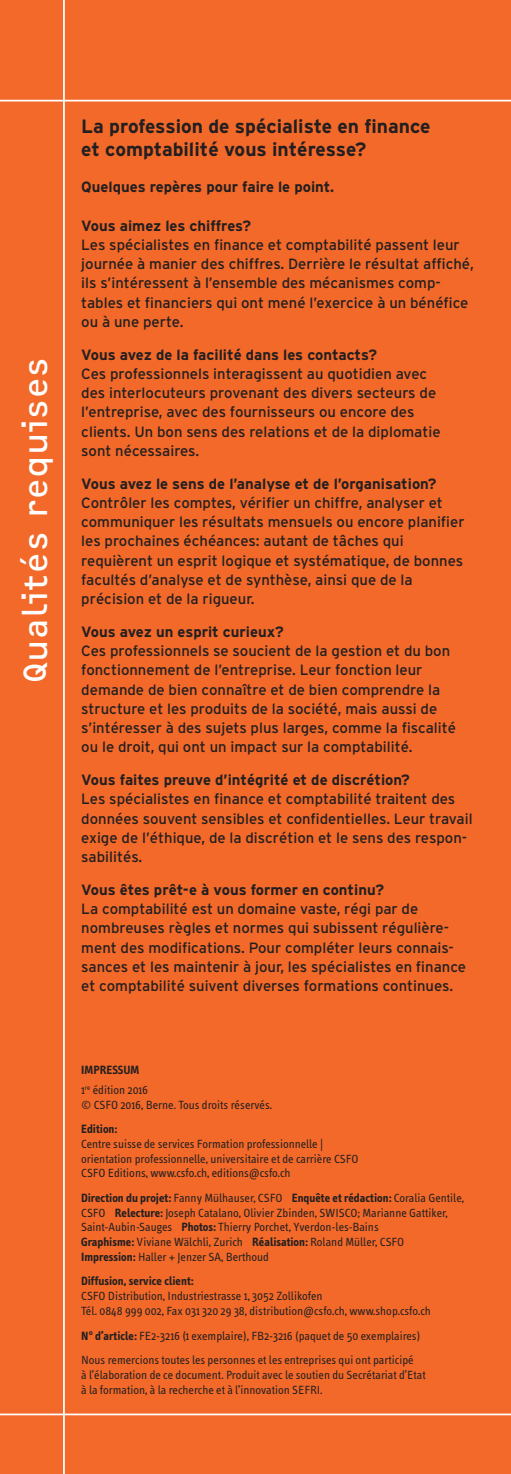
<style>
.page{position:relative;width:511px;height:1474px;background:#fff}
.page>*{position:absolute;margin:0;border:0;box-sizing:border-box;transform-origin:0 0}
.t1{font:35px "OCRF";color:#fff}
.t2{font:700 19.25px/22.8px "Interstate";color:#231f20}
.t3{font:14.88px/19.2px "Interstate";color:#231f20}
.t4{font:700 14.88px "Interstate";color:#231f20}
.t5{font:12.25px/14.7px "Info Text";color:#231f20}
.t6{font:700 12.25px "Info Text";color:#231f20}
.s1{font-weight:700}
</style>
<div class="page">
<div style="left:0;top:0;width:511px;height:1473px;background:#f26929"></div>
<hr style="left:0;top:100px;width:511px;height:1px;background:#fff">
<hr style="left:63px;top:0;width:2px;height:1473px;background:#fff">
<hr style="left:0;top:1413px;width:511px;height:2px;background:#fff">
<h1 class="t1" style="left:14px;top:684px;width:328px;rotate:-90deg">Qualités requises</h1>
<p class="t2" style="left:81px;top:115px;width:351px">La profession de spécialiste en finance et comptabilité vous intéresse?</p>
<p class="t4" style="left:81px;top:179px;width:254px">Quelques repères pour faire le point.</p>
<p class="t4" style="left:81px;top:217px;width:171px">Vous aimez les chiffres?</p>
<p class="t3" style="left:81px;top:235px;width:394px">Les spécialistes en finance et comptabilité passent leur journée à manier des chiffres. Derrière le résultat affiché, ils s’intéressent à l’ensemble des mécanismes comp&shy;tables et financiers qui ont mené l’exercice à un bénéfice ou à une perte.</p>
<p class="t4" style="left:81px;top:346px;width:297px">Vous avez de la facilité dans les contacts?</p>
<p class="t3" style="left:81px;top:364px;width:361px">Ces professionnels interagissent au quotidien avec des interlocuteurs provenant des divers secteurs de l’entreprise, avec des fournisseurs ou encore des clients. Un bon sens des relations et de la diplomatie sont nécessaires.</p>
<p class="t4" style="left:81px;top:475px;width:357px">Vous avez le sens de l’analyse et de l’organisation?</p>
<p class="t3" style="left:81px;top:493px;width:385px">Contrôler les comptes, vérifier un chiffre, analyser et communiquer les résultats mensuels ou encore planifier les prochaines échéances: autant de tâches qui requièrent un esprit logique et systématique, de bonnes facultés d’analyse et de synthèse, ainsi que de la précision et de la rigueur.</p>
<p class="t4" style="left:81px;top:623px;width:204px">Vous avez un esprit curieux?</p>
<p class="t3" style="left:81px;top:641px;width:376px">Ces professionnels se soucient de la gestion et du bon fonctionnement de l’entreprise. Leur fonction leur demande de bien connaître et de bien comprendre la structure et les produits de la société, mais aussi de s’intéresser à des sujets plus larges, comme la fiscalité ou le droit, qui ont un impact sur la comptabilité.</p>
<p class="t4" style="left:81px;top:771px;width:330px">Vous faites preuve d’intégrité et de discrétion?</p>
<p class="t3" style="left:81px;top:789px;width:393px">Les spécialistes en finance et comptabilité traitent des données souvent sensibles et confidentielles. Leur travail exige de l’éthique, de la discrétion et le sens des respon&shy;sabilités.</p>
<p class="t4" style="left:81px;top:881px;width:304px">Vous êtes prêt-e à vous former en continu?</p>
<p class="t3" style="left:81px;top:899px;width:386px">La comptabilité est un domaine vaste, régi par de nombreuses règles et normes qui subissent régulière&shy;ment des modifications. Pour compléter leurs connais&shy;sances et les maintenir à jour, les spécialistes en finance et comptabilité suivent diverses formations continues.</p>
<p class="t5" style="left:81px;top:1060px;width:69px;line-height:19.6px"><span class="s1">IMPRESSUM<br></span>1<sup>re</sup> édition 2016</p>
<p class="t5" style="left:81px;top:1097px;width:193px">© CSFO 2016, Berne. Tous droits réservés.</p>
<p class="t6" style="left:81px;top:1122px;width:38px">Edition:</p>
<p class="t5" style="left:81px;top:1136px;width:279px">Centre suisse de services Formation professionnelle | orientation professionnelle, universitaire et de carrière CSFO<br>CSFO Editions, www.csfo.ch, editions@csfo.ch</p>
<p class="t5" style="left:81px;top:1190px;width:385px"><span class="s1">Direction du projet:</span> Fanny Mülhauser, CSFO <span class="s1">Enquête et rédaction:</span> Coralia Gentile, CSFO <span class="s1">Relecture:</span> Joseph Catalano, Olivier Zbinden, SWISCO; Marianne Gattiker, Saint-Aubin-Sauges <span class="s1">Photos:</span> Thierry Porchet, Yverdon-les-Bains<br><span class="s1">Graphisme:</span> Viviane Wälchli, Zurich <span class="s1">Réalisation:</span> Roland Müller, CSFO<br><span class="s1">Impression:</span> Haller + Jenzer SA, Berthoud</p>
<p class="t6" style="left:81px;top:1274px;width:114px">Diffusion, service client:</p>
<p class="t5" style="left:81px;top:1288px;width:351px">CSFO Distribution, Industriestrasse 1, 3052 Zollikofen<br>Tél. 0848 999 002, Fax 031 320 29 38, distribution@csfo.ch, www.shop.csfo.ch</p>
<p class="t5" style="left:81px;top:1323px;width:341px;line-height:24.7px"><span class="s1">N° d’article:</span> FE2-3216 (1 exemplaire), FB2-3216 (paquet de 50 exemplaires)<br>Nous remercions toutes les personnes et les entreprises qui ont participé</p>
<p class="t5" style="left:81px;top:1367px;width:346px">à l’élaboration de ce document. Produit avec le soutien du Secrétariat d’Etat à la formation, à la recherche et à l’innovation SEFRI.</p>
</div>
